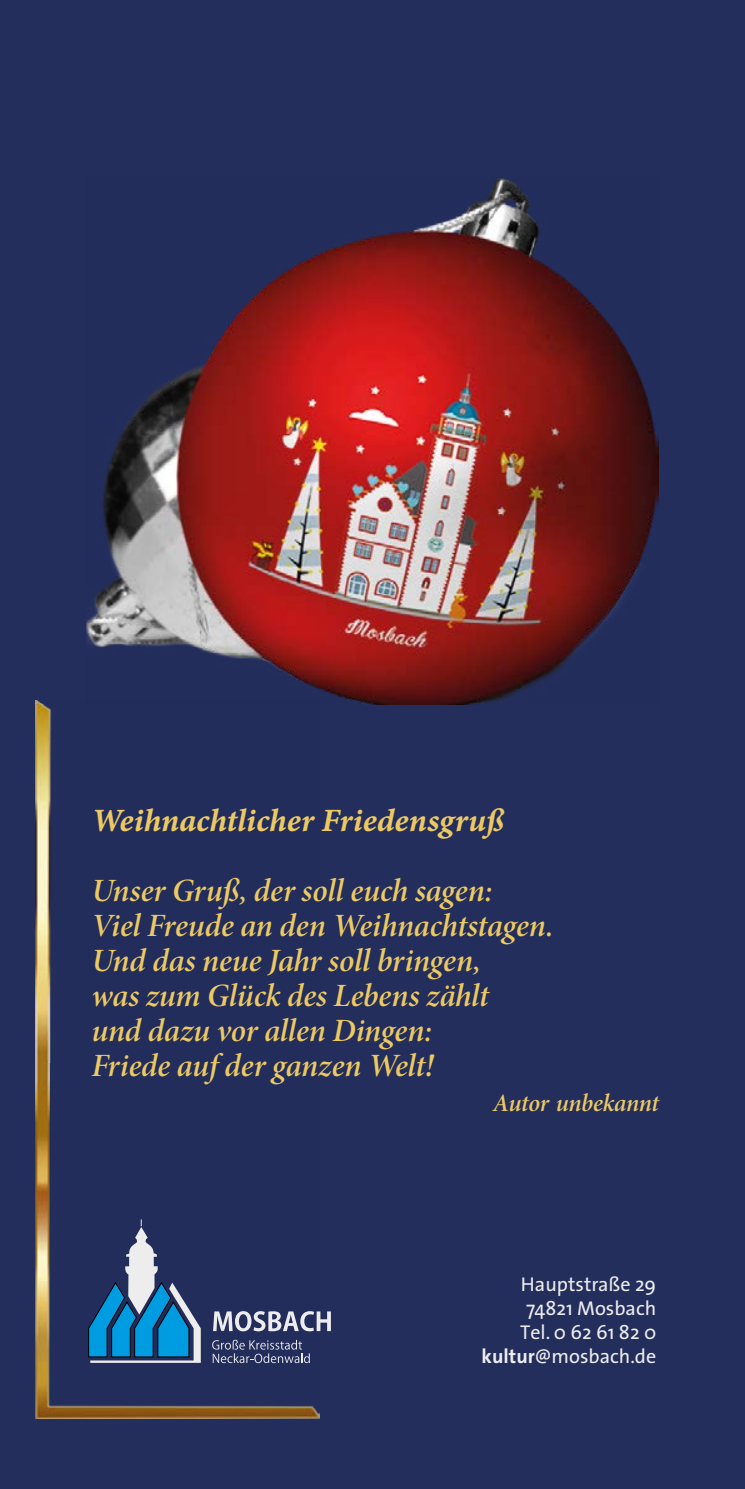
<style>
.page{position:relative;width:745px;height:1489px;background:#fff}
.page>*{position:absolute;margin:0;border:0;box-sizing:border-box;transform-origin:0 0}
.t1{font:32.5px "Minion Pro Semibold It Subh";letter-spacing:-.005em;color:#ecc962}
.t2{font:32.5px "Minion Pro Bold It Capt";color:#ecc962}
.t3{font:25px "Minion Pro Semibold It Subh";letter-spacing:-.01em;color:#ecc962}
.t4{font:20px "The Sans";color:#ededed}
.s1{font-weight:700}
</style>
<div class="page">
<div style="left:0;top:0;width:744px;height:1488px;background:#242e5d"></div>
<img style="left:35px;top:700px;width:284px;height:717px">
<img style="left:86px;top:177px;width:572px;height:527px">
<svg style="left:88px;top:1219px;width:113px;height:143px"></svg>
<svg style="left:213px;top:1310px;width:118px;height:21px"></svg>
<svg style="left:212px;top:1339px;width:97px;height:23px"></svg>
<p class="t2" style="left:91px;top:797px;width:414px">Weihnachtlicher Friedensgruß</p>
<p class="t1" style="left:91px;top:868px;width:402px">Unser Gruß, der soll euch sagen:</p>
<p class="t1" style="left:91px;top:903px;width:463px">Viel Freude an den Weihnachtstagen.</p>
<p class="t1" style="left:91px;top:938px;width:391px">Und das neue Jahr soll bringen,</p>
<p class="t1" style="left:91px;top:973px;width:399px">was zum Glück des Lebens zählt</p>
<p class="t1" style="left:91px;top:1008px;width:342px">und dazu vor allen Dingen:</p>
<p class="t1" style="left:91px;top:1043px;width:344px">Friede auf der ganzen Welt!</p>
<p class="t3" style="left:492px;top:1086px;width:167px">Autor unbekannt</p>
<p class="t4" style="left:520px;top:1267px;width:137px">Hauptstraße 29</p>
<p class="t4" style="left:525px;top:1291px;width:132px">74821 Mosbach</p>
<p class="t4" style="left:519px;top:1315px;width:138px">Tel. 0 62 61 82 0</p>
<p class="t4" style="left:481px;top:1339px;width:176px"><span class="s1">kultur</span>@mosbach.de</p>
</div>
